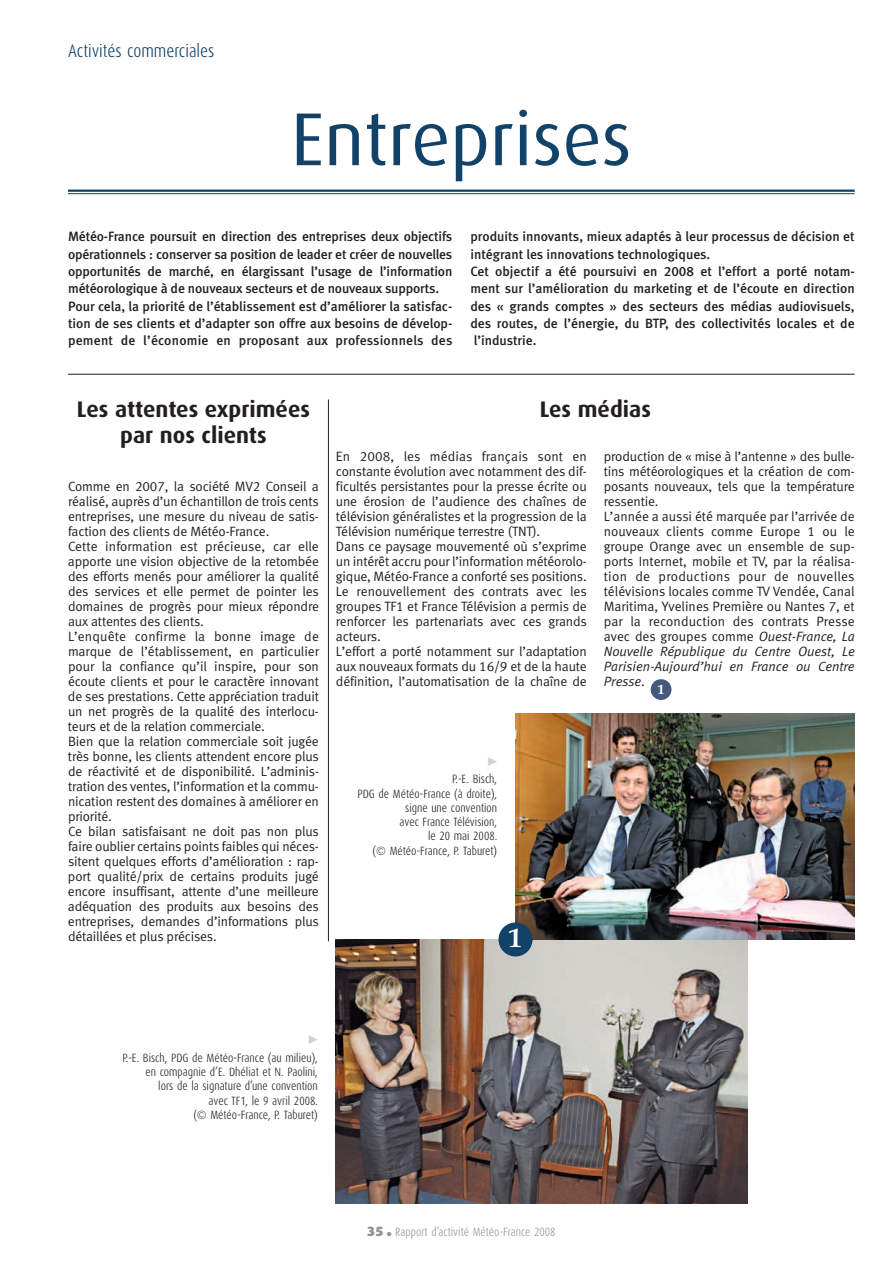
<style>
.page{position:relative;width:893px;height:1263px;background:#fff}
.page>*{position:absolute;margin:0;border:0;box-sizing:border-box;transform-origin:0 0}
.t1{font:75px "Dax";color:#124268}
.t2{font:700 27px "Book Antiqua";color:#fff}
.t3{font:700 22.5px/25.5px "Dax";color:#231f20;text-align:center}
.t4{font:300 18px "Dax Condensed";color:#124268}
.t5{font:13.5px/15px "Meta Normal LF";letter-spacing:-.01em;color:#231f20}
.t6{font:13.5px/17.2px "Meta Medium LF";letter-spacing:-.005em;color:#231f20}
.t7{font:700 13.5px "Book Antiqua";color:#fff}
.t8{font:300 12px/14.2px "Dax Condensed";color:#231f20;text-align:right}
.t9{font:300 12px "Dax Condensed";color:#939598}
.s1{font-style:italic}
.s2{font-family:"Dax";font-weight:900;font-size:13.5px}
.s3{font-family:"Dax";font-weight:900;font-size:18px}
</style>
<div class="page">
<div style="left:651px;top:679px;width:20px;height:21px;background:#44597c;border-radius:50%"></div>
<hr style="left:68px;top:190px;width:787px;height:2px;background:#124268">
<hr style="left:68px;top:193px;width:787px;height:1px;background:#124268">
<hr style="left:68px;top:374px;width:787px;height:1px;background:#231f20">
<hr style="left:328px;top:399px;width:1px;height:542px;background:#231f20">
<img style="left:336px;top:940px;width:411px;height:263px">
<img style="left:515px;top:713px;width:339px;height:226px">
<div style="left:498px;top:922px;width:34px;height:34px;background:#124268;border-radius:50%"></div>
<h3 class="t4" style="left:68px;top:40px;width:148px">Activités commerciales</h3>
<h1 class="t1" style="left:291px;top:97px;width:342px">Entreprises</h1>
<p class="t6" style="left:68px;top:229px;width:386px">Météo-France poursuit en direction des entreprises deux objectifs opérationnels : conserver sa position de leader et créer de nouvelles opportunités de marché, en élargissant l’usage de l’information météorologique à de nouveaux secteurs et de nouveaux supports.<br>Pour cela, la priorité de l’établissement est d’améliorer la satisfac&shy;tion de ses clients et d’adapter son offre aux besoins de dévelop&shy;pement de l’économie en proposant aux professionnels des</p>
<p class="t6" style="left:470px;top:229px;width:386px">produits innovants, mieux adaptés à leur processus de décision et intégrant les innovations technologiques.<br>Cet objectif a été poursuivi en 2008 et l’effort a porté notam&shy;ment sur l’amélioration du marketing et de l’écoute en direction des « grands comptes » des secteurs des médias audiovisuels, des routes, de l’énergie, du BTP, des collectivités locales et de l’industrie.</p>
<h3 class="t3" style="left:77px;top:397px;width:235px">Les attentes exprimées par nos clients</h3>
<p class="t5" style="left:68px;top:480px;width:252px">Comme en 2007, la société MV2 Conseil a réalisé, auprès d’un échantillon de trois cents entreprises, une mesure du niveau de satis&shy;faction des clients de Météo-France.<br>Cette information est précieuse, car elle apporte une vision objective de la retombée des efforts menés pour améliorer la qualité des services et elle permet de pointer les domaines de progrès pour mieux répondre aux attentes des clients.<br>L’enquête confirme la bonne image de marque de l’établissement, en particulier pour la confiance qu’il inspire, pour son écoute clients et pour le caractère innovant de ses prestations. Cette appréciation traduit un net progrès de la qualité des interlocu&shy;teurs et de la relation commerciale.<br>Bien que la relation commerciale soit jugée très bonne, les clients attendent encore plus de réactivité et de disponibilité. L’adminis&shy;tration des ventes, l’information et la commu&shy;nication restent des domaines à améliorer en priorité.<br>Ce bilan satisfaisant ne doit pas non plus faire oublier certains points faibles qui néces&shy;sitent quelques efforts d’amélioration : rap&shy;port qualité/prix de certains produits jugé encore insuffisant, attente d’une meilleure adéquation des produits aux besoins des entreprises, demandes d’informations plus détaillées et plus précises.</p>
<h3 class="t3" style="left:540px;top:397px;width:113px">Les médias</h3>
<p class="t5" style="left:336px;top:450px;width:252px">En 2008, les médias français sont en constante évolution avec notamment des dif&shy;ficultés persistantes pour la presse écrite ou une érosion de l’audience des chaînes de télévision généralistes et la progression de la Télévision numérique terrestre (TNT).<br>Dans ce paysage mouvementé où s’exprime un intérêt accru pour l’information météorolo&shy;gique, Météo-France a conforté ses positions.<br>Le renouvellement des contrats avec les groupes TF1 et France Télévision a permis de renforcer les partenariats avec ces grands acteurs.<br>L’effort a porté notamment sur l’adaptation aux nouveaux formats du 16/9 et de la haute définition, l’automatisation de la chaîne de</p>
<p class="t5" style="left:604px;top:450px;width:252px">production de « mise à l’antenne » des bulle&shy;tins météorologiques et la création de com&shy;posants nouveaux, tels que la température ressentie.<br>L’année a aussi été marquée par l’arrivée de nouveaux clients comme Europe 1 ou le groupe Orange avec un ensemble de sup&shy;ports Internet, mobile et TV, par la réalisa&shy;tion de productions pour de nouvelles télévisions locales comme TV Vendée, Canal Maritima, Yvelines Première ou Nantes 7, et par la reconduction des contrats Presse avec des groupes comme <span class="s1">Ouest-France, La Nouvelle République du Centre Ouest, Le Parisien-Aujourd’hui en France ou Centre Presse</span>.</p>
<p class="t7" style="left:658px;top:681px;width:8px">1</p>
<p class="t8" style="left:357px;top:772px;width:141px">P.-E. Bisch,<br>PDG de Météo-France (à droite), signe une convention<br>avec France Télévision,<br>le 20 mai 2008.<br>(© Météo-France, P. Taburet)</p>
<h2 class="t2" style="left:509px;top:921px;width:15px">1</h2>
<p class="t8" style="left:123px;top:1051px;width:197px">P.-E. Bisch, PDG de Météo-France (au milieu), en compagnie d’E. Dhéliat et N. Paolini,<br>lors de la signature d’une convention<br>avec TF1, le 9 avril 2008.<br>(© Météo-France, P. Taburet)</p>
<p class="t9" style="left:367px;top:1225px;width:190px"><span class="s2">35</span> <span class="s3">.</span> Rapport d’activité Météo-France 2008</p>
</div>
